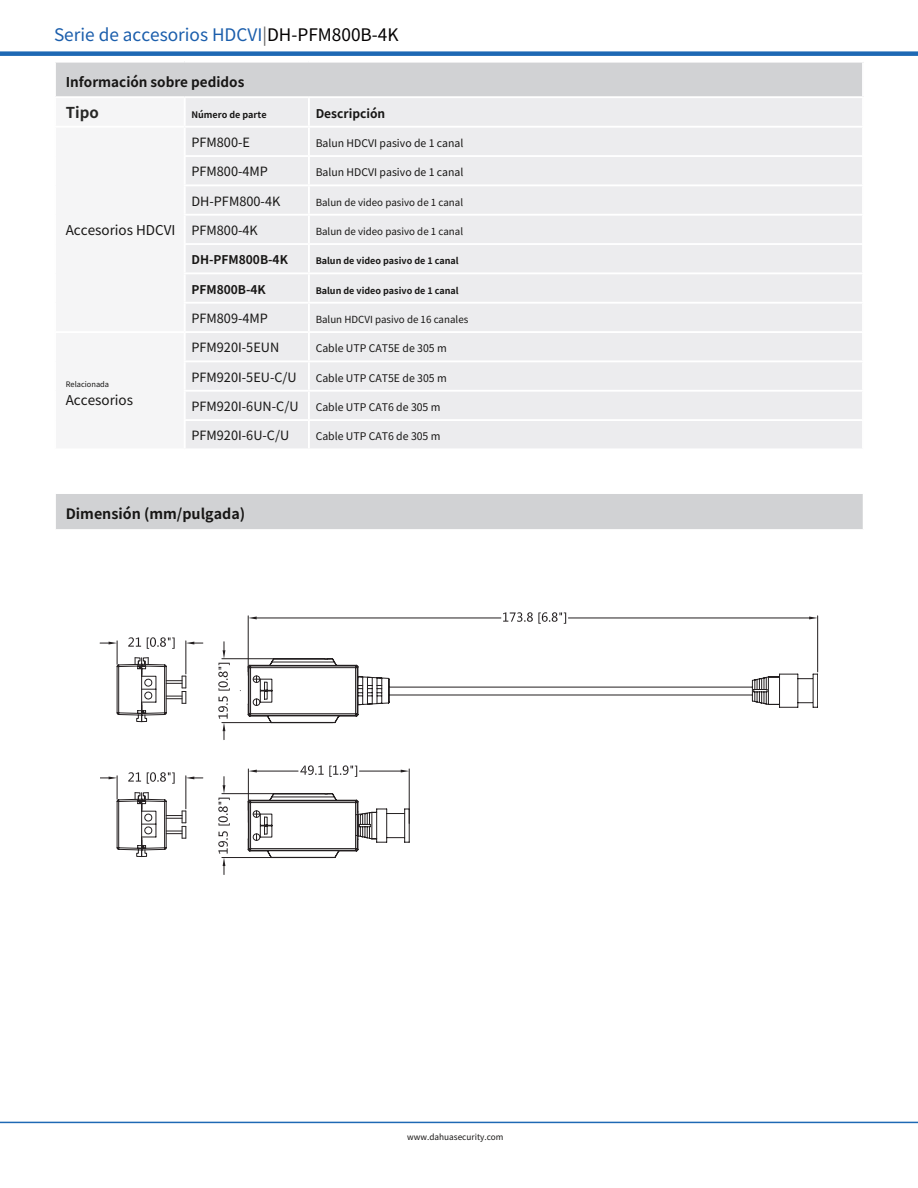
<style>
.page{position:relative;width:918px;height:1188px;background:#fff}
.page>*{position:absolute;margin:0;border:0;box-sizing:border-box;transform-origin:0 0}
.t1{font:17.25px "Noto Sans CJ Ksc";color:#1b5eac}
.t2{font:700 15px "Noto Sans CJ Ksc";color:#272726}
.t3{font:700 14.25px "Noto Sans CJ Ksc";color:#171615}
.t4{font:13.5px "Noto Sans CJ Ksc";color:#171615}
.t5{font:700 13.5px "Noto Sans CJ Ksc";color:#171615}
.t6{font:12.75px "Noto Sans CJ Ksc";color:#171615}
.t7{font:700 12px "Noto Sans CJ Ksc";color:#171615}
.t8{font:10.5px "Noto Sans CJ Ksc";color:#171615}
.t9{font:9.75px "Noto Sans CJ Ksc";color:#171615}
.t10{font:700 9px "Noto Sans CJ Ksc";color:#171615}
.t11{font:8.25px "Noto Sans CJ Ksc";color:#171615}
.t12{font:7.5px "Noto Sans CJ Ksc";color:#171615}
.s1{color:#616060}
.s2{color:#030000}
.s3{font-size:12.75px}
</style>
<div class="page">
<div style="left:0;top:51px;width:918px;height:5px;background:#1e69b4"></div>
<div style="left:55px;top:493px;width:809px;height:37px;background:#d1d2d4"></div>
<hr style="left:54px;top:492px;width:811px;height:2px;background:#fff">
<hr style="left:54px;top:494px;width:2px;height:35px;background:#fff">
<hr style="left:863px;top:494px;width:2px;height:35px;background:#fff">
<hr style="left:54px;top:529px;width:811px;height:2px;background:#fff">
<hr style="left:0;top:1122px;width:918px;height:1px;background:#1e69b4">
<div style="left:55px;top:62px;width:808px;height:35px;background:#d1d2d4"></div>
<div style="left:186px;top:98px;width:122px;height:350px;background:#ececee"></div>
<div style="left:310px;top:98px;width:552px;height:350px;background:#ececee"></div>
<div style="left:185px;top:127px;width:124px;height:29px;background:#ececee"></div>
<div style="left:309px;top:127px;width:554px;height:29px;background:#ececee"></div>
<div style="left:186px;top:186px;width:122px;height:145px;background:#ececee"></div>
<div style="left:310px;top:186px;width:552px;height:145px;background:#ececee"></div>
<div style="left:185px;top:215px;width:124px;height:29px;background:#ececee"></div>
<div style="left:309px;top:215px;width:554px;height:29px;background:#ececee"></div>
<div style="left:185px;top:244px;width:124px;height:29px;background:#ececee"></div>
<div style="left:309px;top:244px;width:554px;height:29px;background:#ececee"></div>
<div style="left:185px;top:273px;width:124px;height:30px;background:#ececee"></div>
<div style="left:309px;top:273px;width:554px;height:30px;background:#ececee"></div>
<hr style="left:54px;top:63px;width:2px;height:33px;background:#fff">
<hr style="left:862px;top:63px;width:2px;height:33px;background:#fff">
<hr style="left:54px;top:61px;width:131px;height:2px;background:#fff">
<hr style="left:185px;top:61px;width:124px;height:2px;background:#fff">
<hr style="left:309px;top:61px;width:555px;height:2px;background:#fff">
<hr style="left:309px;top:126px;width:555px;height:2px;background:#fff">
<hr style="left:54px;top:96px;width:131px;height:2px;background:#fff">
<hr style="left:185px;top:96px;width:124px;height:2px;background:#fff">
<hr style="left:309px;top:96px;width:555px;height:2px;background:#fff">
<hr style="left:185px;top:126px;width:124px;height:2px;background:#fff">
<hr style="left:184px;top:128px;width:2px;height:27px;background:#fff">
<hr style="left:308px;top:128px;width:2px;height:27px;background:#fff">
<hr style="left:862px;top:128px;width:2px;height:27px;background:#fff">
<hr style="left:184px;top:155px;width:125px;height:2px;background:#fff">
<hr style="left:309px;top:155px;width:555px;height:2px;background:#fff">
<hr style="left:184px;top:184px;width:125px;height:2px;background:#fff">
<hr style="left:309px;top:184px;width:555px;height:2px;background:#fff">
<hr style="left:184px;top:214px;width:125px;height:2px;background:#fff">
<hr style="left:184px;top:216px;width:2px;height:27px;background:#fff">
<hr style="left:309px;top:214px;width:555px;height:2px;background:#fff">
<hr style="left:308px;top:216px;width:2px;height:27px;background:#fff">
<hr style="left:862px;top:216px;width:2px;height:27px;background:#fff">
<hr style="left:184px;top:243px;width:125px;height:2px;background:#fff">
<hr style="left:184px;top:245px;width:2px;height:27px;background:#fff">
<hr style="left:309px;top:243px;width:555px;height:2px;background:#fff">
<hr style="left:308px;top:245px;width:2px;height:27px;background:#fff">
<hr style="left:862px;top:245px;width:2px;height:27px;background:#fff">
<hr style="left:184px;top:272px;width:125px;height:2px;background:#fff">
<hr style="left:184px;top:274px;width:2px;height:28px;background:#fff">
<hr style="left:309px;top:272px;width:555px;height:2px;background:#fff">
<hr style="left:308px;top:274px;width:2px;height:28px;background:#fff">
<hr style="left:862px;top:274px;width:2px;height:28px;background:#fff">
<hr style="left:184px;top:302px;width:125px;height:2px;background:#fff">
<hr style="left:309px;top:302px;width:555px;height:2px;background:#fff">
<hr style="left:185px;top:331px;width:124px;height:2px;background:#fff">
<hr style="left:309px;top:331px;width:555px;height:2px;background:#fff">
<hr style="left:184px;top:360px;width:125px;height:2px;background:#fff">
<hr style="left:309px;top:360px;width:555px;height:2px;background:#fff">
<hr style="left:184px;top:390px;width:125px;height:2px;background:#fff">
<hr style="left:309px;top:390px;width:555px;height:2px;background:#fff">
<hr style="left:184px;top:419px;width:125px;height:2px;background:#fff">
<hr style="left:309px;top:419px;width:555px;height:2px;background:#fff">
<svg style="left:100px;top:637px;width:103px;height:85px"></svg>
<hr style="left:248px;top:616px;width:1px;height:56px;background:#231f20">
<hr style="left:817px;top:616px;width:1px;height:56px;background:#231f20">
<hr style="left:257px;top:618px;width:244px;height:1px;background:#231f20">
<hr style="left:568px;top:618px;width:241px;height:1px;background:#231f20">
<svg style="left:248px;top:617px;width:9px;height:2px"></svg>
<svg style="left:809px;top:617px;width:9px;height:2px"></svg>
<svg style="left:503px;top:612px;width:63px;height:12px"></svg>
<hr style="left:222px;top:658px;width:108px;height:1px;background:#231f20">
<hr style="left:222px;top:722px;width:111px;height:1px;background:#231f20">
<svg style="left:218px;top:642px;width:13px;height:98px"></svg>
<svg style="left:248px;top:657px;width:570px;height:66px"></svg>
<svg style="left:100px;top:765px;width:310px;height:110px"></svg>
<h1 class="t1" style="left:54px;top:21px;width:346px">Serie de accesorios HDCVI<span class="s1">|</span><span class="s2">DH-PFM800B-4K</span></h1>
<p class="t5" style="left:66px;top:72px;width:180px">Información sobre pedidos</p>
<h2 class="t2" style="left:66px;top:100px;width:34px">Tipo</h2>
<p class="t10" style="left:191px;top:107px;width:77px">Número de parte</p>
<p class="t7" style="left:316px;top:104px;width:71px">Descripción</p>
<p class="t6" style="left:191px;top:132px;width:60px">PFM800-E</p>
<p class="t8" style="left:316px;top:135px;width:149px">Balun HDCVI pasivo de 1 canal</p>
<p class="t6" style="left:191px;top:162px;width:78px">PFM800-4MP</p>
<p class="t8" style="left:316px;top:164px;width:149px">Balun HDCVI pasivo de 1 canal</p>
<p class="t6" style="left:191px;top:191px;width:90px">DH-PFM800-4K</p>
<p class="t9" style="left:316px;top:194px;width:149px">Balun de video pasivo de 1 canal</p>
<p class="t4" style="left:66px;top:219px;width:194px">Accesorios HDCVI <span class="s3">PFM800-4K</span></p>
<p class="t9" style="left:316px;top:224px;width:149px">Balun de video pasivo de 1 canal</p>
<p class="t7" style="left:191px;top:250px;width:98px">DH-PFM800B-4K</p>
<p class="t10" style="left:316px;top:254px;width:145px">Balun de video pasivo de 1 canal</p>
<p class="t7" style="left:191px;top:280px;width:76px">PFM800B-4K</p>
<p class="t10" style="left:316px;top:283px;width:145px">Balun de video pasivo de 1 canal</p>
<p class="t6" style="left:191px;top:308px;width:78px">PFM809-4MP</p>
<p class="t9" style="left:316px;top:312px;width:154px">Balun HDCVI pasivo de 16 canales</p>
<p class="t6" style="left:191px;top:338px;width:89px">PFM920I-5EUN</p>
<p class="t8" style="left:316px;top:340px;width:133px">Cable UTP CAT5E de 305 m</p>
<p class="t12" style="left:66px;top:379px;width:45px">Relacionada</p>
<p class="t4" style="left:66px;top:390px;width:69px">Accesorios</p>
<p class="t6" style="left:191px;top:367px;width:107px">PFM920I-5EU-C/U</p>
<p class="t8" style="left:316px;top:370px;width:133px">Cable UTP CAT5E de 305 m</p>
<p class="t6" style="left:191px;top:396px;width:109px">PFM920I-6UN-C/U</p>
<p class="t8" style="left:316px;top:399px;width:126px">Cable UTP CAT6 de 305 m</p>
<p class="t6" style="left:191px;top:426px;width:99px">PFM920I-6U-C/U</p>
<p class="t8" style="left:316px;top:428px;width:126px">Cable UTP CAT6 de 305 m</p>
<h3 class="t3" style="left:66px;top:503px;width:181px">Dimensión (mm/pulgada)</h3>
<p class="t11" style="left:407px;top:1131px;width:98px">www.dahuasecurity.com</p>
</div>
